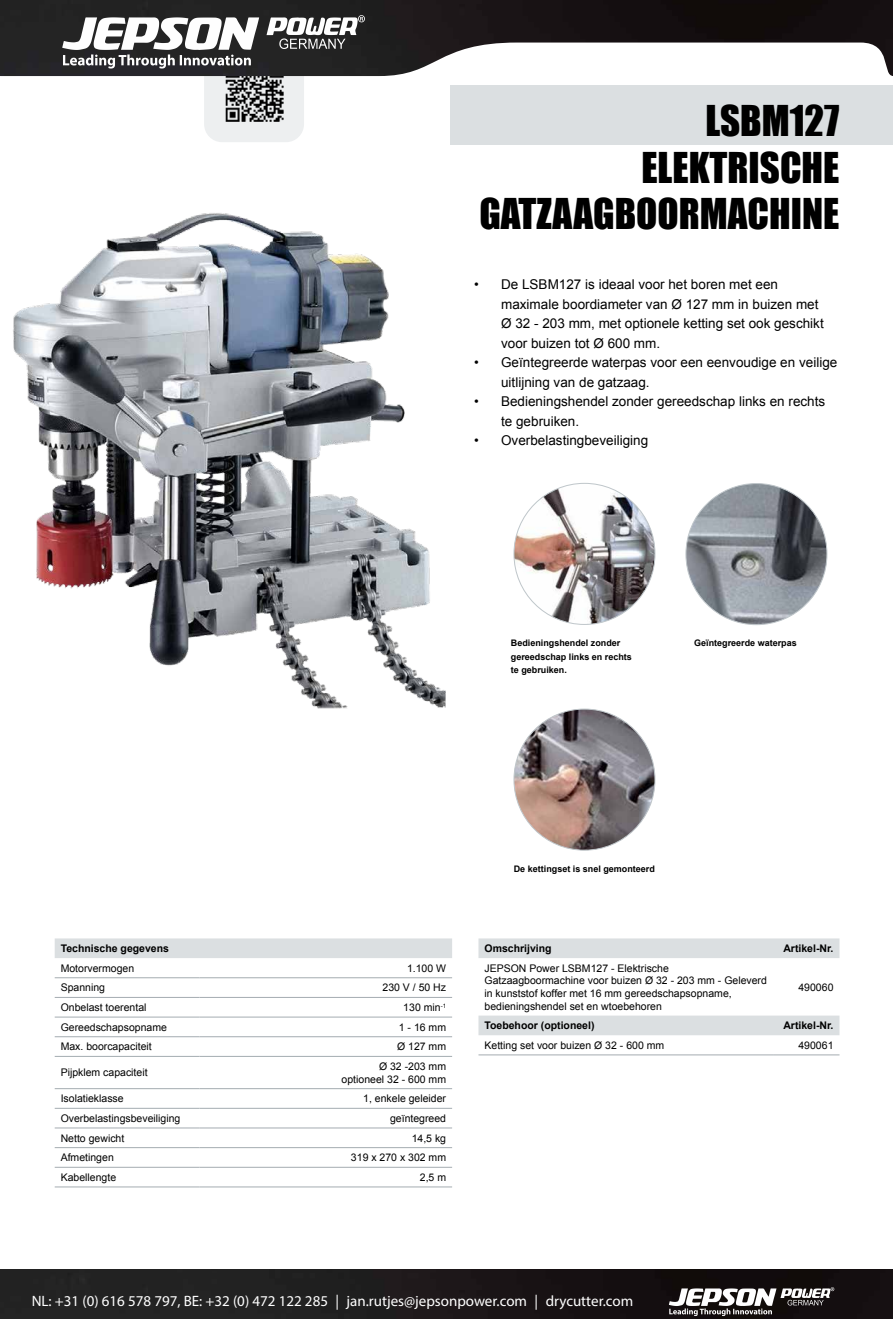
<style>
.page{position:relative;width:893px;height:1319px;background:#fff}
.page>*{position:absolute;margin:0;border:0;box-sizing:border-box;transform-origin:0 0}
.t1{font:39px/46.5px "Impact";color:#000;text-align:right}
.t2{font:15px "Myriad Pro";color:#fff}
.t3{font:13.5px/19.5px "Arial";color:#000}
.t4{font:10.5px/12.6px "Arial";color:#000;text-align:right}
.t5{font:700 10.5px "Arial";color:#000}
.t6{font:700 9px/13.5px "Arial";color:#000}
</style>
<div class="page">
<img style="left:13px;top:213px;width:433px;height:496px">
<img style="left:514px;top:483px;width:141px;height:141px;border-radius:71px">
<div style="left:451px;top:85px;width:442px;height:59px;background:#dbdfe1"></div>
<img style="left:686px;top:483px;width:141px;height:141px;border-radius:71px">
<img style="left:514px;top:709px;width:141px;height:141px;border-radius:71px">
<div style="left:204px;top:4px;width:100px;height:138px;background:#edeff0;border-radius:18px"></div>
<img style="left:217px;top:76px;width:74px;height:46px">
<div style="left:55px;top:938px;width:397px;height:19px;background:#dbdfe1"></div>
<hr style="left:55px;top:977px;width:145px;height:1px;background:#a4acb1">
<hr style="left:200px;top:977px;width:252px;height:1px;background:#a4acb1">
<hr style="left:55px;top:997px;width:145px;height:1px;background:#a4acb1">
<hr style="left:200px;top:997px;width:252px;height:1px;background:#a4acb1">
<hr style="left:55px;top:1016px;width:145px;height:1px;background:#a4acb1">
<hr style="left:200px;top:1016px;width:252px;height:1px;background:#a4acb1">
<hr style="left:55px;top:1036px;width:145px;height:1px;background:#a4acb1">
<hr style="left:200px;top:1036px;width:252px;height:1px;background:#a4acb1">
<hr style="left:55px;top:1055px;width:145px;height:1px;background:#a4acb1">
<hr style="left:200px;top:1055px;width:252px;height:1px;background:#a4acb1">
<hr style="left:55px;top:1088px;width:145px;height:1px;background:#a4acb1">
<hr style="left:200px;top:1088px;width:252px;height:1px;background:#a4acb1">
<hr style="left:55px;top:1107px;width:145px;height:1px;background:#a4acb1">
<hr style="left:200px;top:1107px;width:252px;height:1px;background:#a4acb1">
<hr style="left:55px;top:1127px;width:145px;height:1px;background:#a4acb1">
<hr style="left:200px;top:1127px;width:252px;height:1px;background:#a4acb1">
<hr style="left:55px;top:1147px;width:145px;height:1px;background:#a4acb1">
<hr style="left:200px;top:1147px;width:252px;height:1px;background:#a4acb1">
<hr style="left:55px;top:1166px;width:145px;height:1px;background:#a4acb1">
<hr style="left:200px;top:1166px;width:252px;height:1px;background:#a4acb1">
<hr style="left:55px;top:1186px;width:145px;height:1px;background:#a4acb1">
<hr style="left:200px;top:1186px;width:252px;height:1px;background:#a4acb1">
<svg style="left:478px;top:938px;width:361px;height:97px"></svg>
<hr style="left:478px;top:1054px;width:296px;height:1px;background:#a4acb1">
<hr style="left:774px;top:1054px;width:65px;height:1px;background:#a4acb1">
<img style="left:0;top:0;width:893px;height:76px">
<svg style="left:51px;top:0;width:324px;height:74px;background:#5b5b5c"></svg>
<img style="left:0;top:1269px;width:893px;height:49px">
<svg style="left:661px;top:1269px;width:178px;height:49px;background:#433f3f"></svg>
<h1 class="t1" style="left:479px;top:96px;width:362px">LSBM127<br>ELEKTRISCHE<br>GATZAAGBOORMACHINE</h1>
<p class="t3" style="left:501px;top:275px;width:324px;text-indent:-27px">• De LSBM127 is ideaal voor het boren met een maximale boordiameter van Ø 127 mm in buizen met Ø 32 - 203 mm, met optionele ketting set ook geschikt voor buizen tot Ø 600 mm.</p>
<p class="t3" style="left:501px;top:353px;width:338px;text-indent:-27px">• Geïntegreerde waterpas voor een eenvoudige en veilige uitlijning van de gatzaag.</p>
<p class="t3" style="left:501px;top:392px;width:326px;text-indent:-27px">• Bedieningshendel zonder gereedschap links en rechts te gebruiken.</p>
<p class="t3" style="left:474px;top:431px;width:176px">• Overbelastingbeveiliging</p>
<p class="t6" style="left:511px;top:636px;width:123px">Bedieningshendel zonder gereedschap links en rechts te gebruiken.</p>
<p class="t6" style="left:694px;top:636px;width:104px">Geïntegreerde waterpas</p>
<p class="t5" style="left:61px;top:941px;width:110px">Technische gegevens</p>
<p class="t4" style="left:61px;top:961px;width:75px">Motorvermogen</p>
<p class="t4" style="left:407px;top:961px;width:41px">1.100 W</p>
<p class="t4" style="left:61px;top:981px;width:46px">Spanning</p>
<p class="t4" style="left:382px;top:981px;width:65px">230 V / 50 Hz</p>
<p class="t4" style="left:61px;top:1001px;width:87px">Onbelast toerental</p>
<p class="t4" style="left:403px;top:1001px;width:44px">130 min<sup>-1</sup></p>
<p class="t4" style="left:61px;top:1020px;width:108px">Gereedschapsopname</p>
<p class="t4" style="left:399px;top:1020px;width:49px">1 - 16 mm</p>
<p class="t4" style="left:61px;top:1040px;width:93px">Max. boorcapaciteit</p>
<p class="t4" style="left:397px;top:1040px;width:51px">Ø 127 mm</p>
<p class="t4" style="left:61px;top:1066px;width:88px">Pijpklem capaciteit</p>
<p class="t4" style="left:342px;top:1059px;width:106px">Ø 32 -203 mm optioneel 32 - 600 mm</p>
<p class="t4" style="left:61px;top:1092px;width:65px">Isolatieklasse</p>
<p class="t4" style="left:363px;top:1092px;width:84px">1, enkele geleider</p>
<p class="t4" style="left:61px;top:1111px;width:121px">Overbelastingsbeveiliging</p>
<p class="t4" style="left:390px;top:1111px;width:58px">geïntegreed</p>
<p class="t4" style="left:61px;top:1131px;width:65px">Netto gewicht</p>
<p class="t4" style="left:412px;top:1131px;width:36px">14,5 kg</p>
<p class="t4" style="left:61px;top:1151px;width:55px">Afmetingen</p>
<p class="t4" style="left:351px;top:1151px;width:97px">319 x 270 x 302 mm</p>
<p class="t4" style="left:61px;top:1170px;width:57px">Kabellengte</p>
<p class="t4" style="left:420px;top:1170px;width:28px">2,5 m</p>
<p class="t6" style="left:514px;top:862px;width:143px">De kettingset is snel gemonteerd</p>
<p class="t5" style="left:484px;top:941px;width:69px">Omschrijving</p>
<p class="t5" style="left:783px;top:941px;width:52px">Artikel-Nr.</p>
<p class="t4" style="left:484px;top:961px;width:284px;text-align:left">JEPSON Power LSBM127 - Elektrische Gatzaagboormachine voor buizen Ø 32 - 203 mm - Geleverd in kunststof koffer met 16 mm gereedschapsopname, bedieningshendel set en wtoebehoren</p>
<p class="t4" style="left:798px;top:980px;width:37px">490060</p>
<p class="t5" style="left:484px;top:1018px;width:112px">Toebehoor (optioneel)</p>
<p class="t5" style="left:783px;top:1018px;width:52px">Artikel-Nr.</p>
<p class="t4" style="left:484px;top:1038px;width:181px">Ketting set voor buizen Ø 32 - 600 mm</p>
<p class="t4" style="left:798px;top:1038px;width:37px">490061</p>
<h2 class="t2" style="left:32px;top:1291px;width:603px">NL: +31 (0) 616 578 797, BE: +32 (0) 472 122 285 | jan.rutjes@jepsonpower.com | drycutter.com</h2>
</div>
